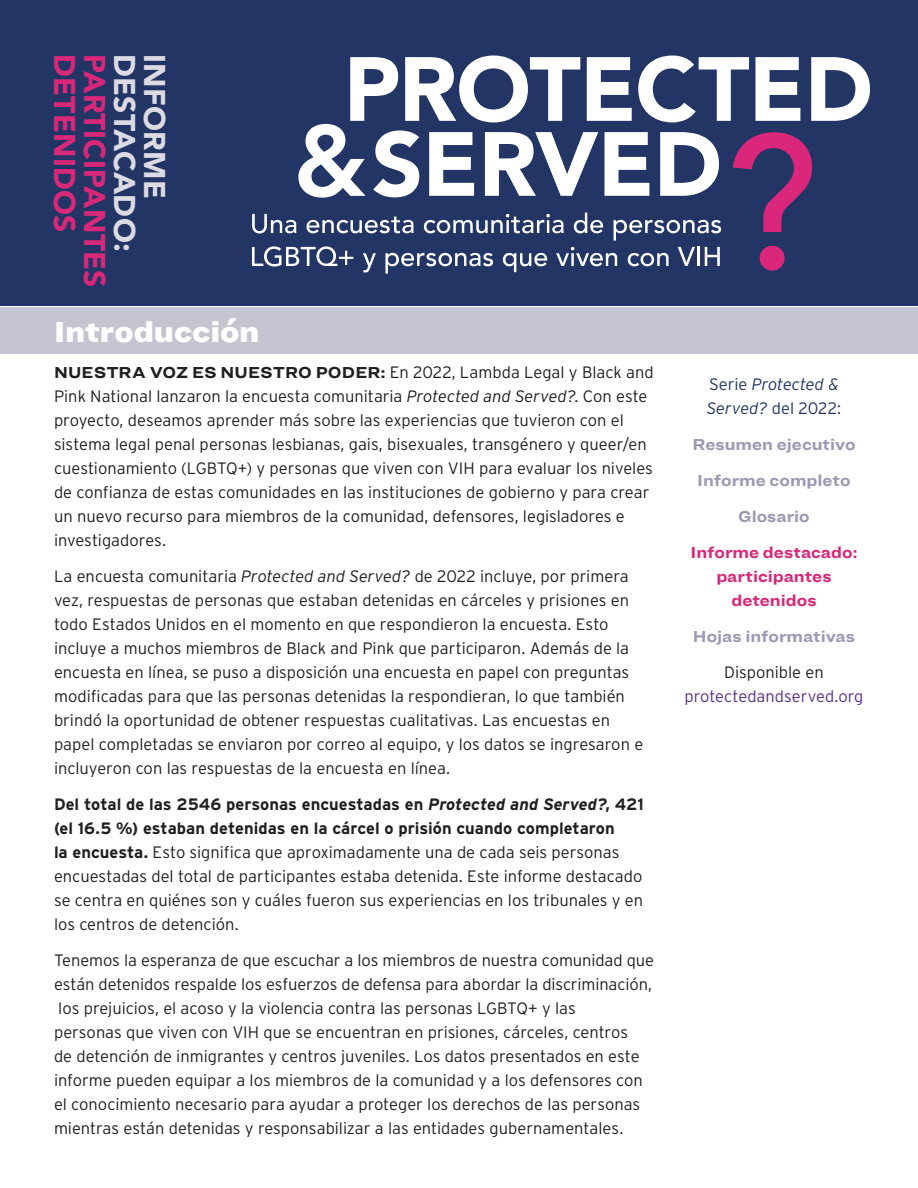
<style>
.page{position:relative;width:918px;height:1188px;background:#fff}
.page>*{position:absolute;margin:0;border:0;box-sizing:border-box;transform-origin:0 0}
.ES_header{font:900 30px "Avenir";letter-spacing:.01em;color:#d9287a}
.ES_header-2{font:900 30px "Avenir";letter-spacing:.01em;color:#dcdbe4}
.heading{font:900 30px "Ringside Wide";letter-spacing:-.005em;color:#fff}
.body{font:300 16.5px/24px "Interstate";color:#231f20}
.product_list3{font:700 16.5px "Ringside Wide";color:#9c9ab3}
.product_list3-2{font:700 16.5px/24px "Ringside Wide";color:#d9287a;text-align:center}
.body-2{font:300 16.5px/24px "Interstate";color:#583089;text-align:center}
.product_list3-3{font:italic 300 16.5px/24px "Interstate";letter-spacing:-.005em;color:#223565}
.s1{font-family:"Ringside Wide";font-weight:700}
.s2{font-style:italic}
.s3{font-weight:700}
.s4{font-weight:700;font-style:italic}
.s5{font-style:normal}
.s6{color:#231f20}
</style>
<div class="page">
<div style="left:0;top:0;width:918px;height:306px;background:#223565"></div>
<div style="left:0;top:307px;width:918px;height:47px;background:#c5c5d2"></div>
<svg style="left:252px;top:56px;width:618px;height:218px"></svg>
<h1 class="ES_header" style="left:90px;top:54px;width:180px;rotate:90deg">DETENIDOS</h1>
<h1 class="ES_header" style="left:120px;top:54px;width:235px;rotate:90deg">PARTICIPANTES</h1>
<h1 class="ES_header-2" style="left:150px;top:54px;width:199px;rotate:90deg">DESTACADO:</h1>
<h1 class="ES_header-2" style="left:180px;top:54px;width:146px;rotate:90deg">INFORME</h1>
<h2 class="heading" style="left:54px;top:309px;width:207px">Introducción</h2>
<p class="body" style="left:54px;top:360px;width:601px"><span class="s1">NUESTRA VOZ ES NUESTRO PODER:</span> En 2022, Lambda Legal y Black and Pink National lanzaron la encuesta comunitaria <span class="s2">Protected and Served?</span>. Con este proyecto, deseamos aprender más sobre las experiencias que tuvieron con el sistema legal penal personas lesbianas, gais, bisexuales, transgénero y queer/en cuestionamiento (LGBTQ+) y personas que viven con VIH para evaluar los niveles de confianza de estas comunidades en las instituciones de gobierno y para crear un nuevo recurso para miembros de la comunidad, defensores, legisladores e investigadores.</p>
<p class="body" style="left:54px;top:564px;width:591px">La encuesta comunitaria <span class="s2">Protected and Served?</span> de 2022 incluye, por primera vez, respuestas de personas que estaban detenidas en cárceles y prisiones en todo Estados Unidos en el momento en que respondieron la encuesta. Esto incluye a muchos miembros de Black and Pink que participaron. Además de la encuesta en línea, se puso a disposición una encuesta en papel con preguntas modificadas para que las personas detenidas la respondieran, lo que también brindó la oportunidad de obtener respuestas cualitativas. Las encuestas en papel completadas se enviaron por correo al equipo, y los datos se ingresaron e incluyeron con las respuestas de la encuesta en línea.</p>
<p class="body" style="left:54px;top:792px;width:591px"><span class="s3">Del total de las 2546 personas encuestadas en</span> <span class="s4">Protected and Served?</span><span class="s3">, 421 (el 16.5 %) estaban detenidas en la cárcel o prisión cuando completaron<br>la encuesta.</span> Esto significa que aproximadamente una de cada seis personas encuestadas del total de participantes estaba detenida. Este informe destacado se centra en quiénes son y cuáles fueron sus experiencias en los tribunales y en los centros de detención.</p>
<p class="body" style="left:54px;top:948px;width:602px">Tenemos la esperanza de que escuchar a los miembros de nuestra comunidad que están detenidos respalde los esfuerzos de defensa para abordar la discriminación, los prejuicios, el acoso y la violencia contra las personas LGBTQ+ y las<br>personas que viven con VIH que se encuentran en prisiones, cárceles, centros<br>de detención de inmigrantes y centros juveniles. Los datos presentados en este informe pueden equipar a los miembros de la comunidad y a los defensores con el conocimiento necesario para ayudar a proteger los derechos de las personas mientras están detenidas y responsabilizar a las entidades gubernamentales.</p>
<p class="product_list3-3" style="left:707px;top:372px;width:136px"><span class="s5">Serie</span> Protected &amp;<br>Served? <span class="s5">del 2022:</span></p>
<p class="product_list3" style="left:692px;top:432px;width:165px">Resumen ejecutivo</p>
<p class="product_list3" style="left:697px;top:468px;width:155px">Informe completo</p>
<p class="product_list3" style="left:738px;top:504px;width:73px">Glosario</p>
<p class="product_list3-2" style="left:691px;top:540px;width:168px">Informe destacado: participantes detenidos</p>
<p class="product_list3" style="left:693px;top:624px;width:164px">Hojas informativas</p>
<p class="body-2" style="left:685px;top:660px;width:181px"><span class="s6">Disponible en </span>protectedandserved.org</p>
</div>
